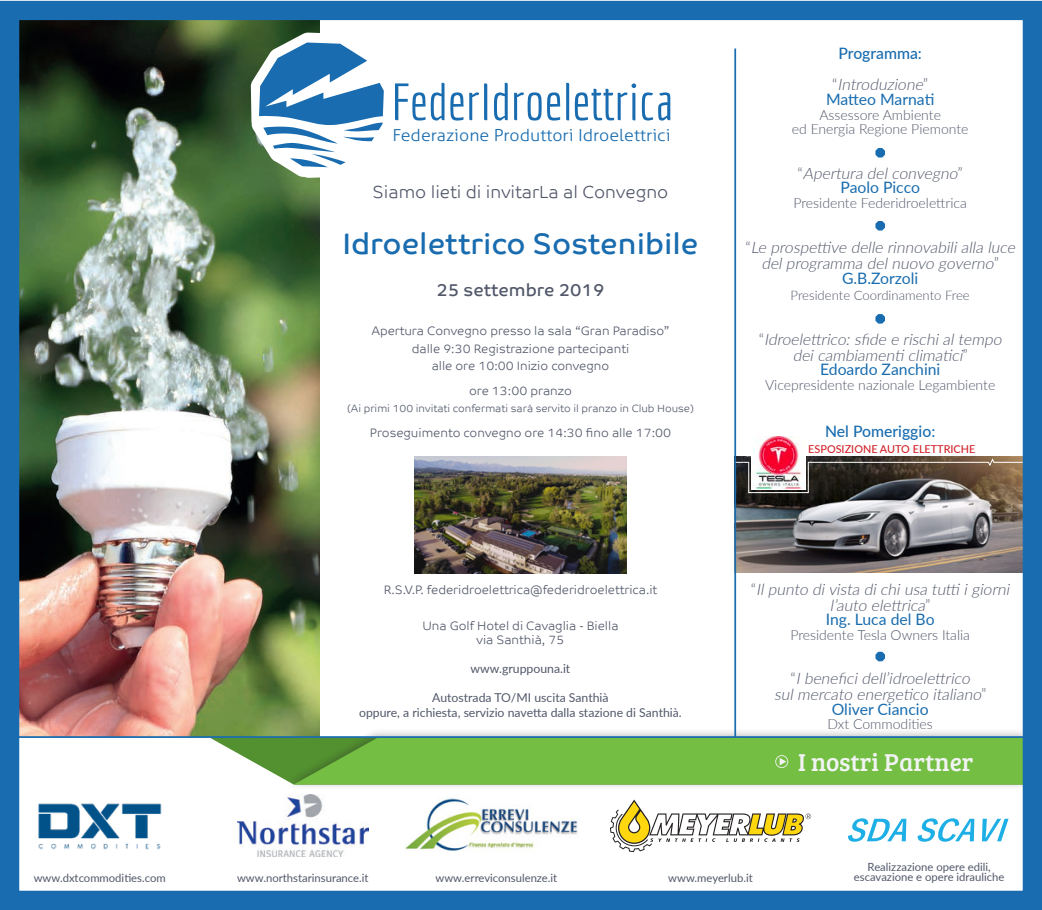
<style>
.page{position:relative;width:1042px;height:910px;background:#fff}
.page>*{position:absolute;margin:0;border:0;box-sizing:border-box;transform-origin:0 0}
.t1{font:50.93px "Economica";letter-spacing:.005em;color:#186caf}
.t2{font:29.75px "Co Text";color:#186caf}
.t3{font:25.2px "Bree Serif";color:#f2f3f4}
.t4{font:300 17.5px "Co Text";color:#52586a}
.t5{font:17.5px "Co Text";color:#52586a}
.t6{font:300 16.45px "Aller";color:#186caf;scale:1.07 1}
.t7{font:italic 300 15.75px/15.8px "Lato";color:#52586a;text-align:center}
.t8{font:15.75px "Lato";color:#186caf}
.t9{font:500 15.75px "Lato";color:#186caf}
.t10{font:300 14px "Lato";color:#52586a}
.t11{font:300 13.12px "Lato";color:#52586a}
.t12{font:300 12.25px "Co Text";color:#52586a}
.t13{font:12.25px "Lato";color:#52586a}
.t14{font:11.2px "Lato";color:#52586a}
.t15{font:500 10.85px "Lato";color:#d1232a}
.t16{font:300 10.5px "Co Text";color:#52586a}
.s1{font-style:normal}
</style>
<div class="page">
<svg style="left:209px;top:737px;width:76px;height:43px"></svg>
<div style="left:285px;top:727px;width:746px;height:62px;background:#231f20;opacity:.3"></div>
<svg style="left:294px;top:737px;width:728px;height:47px;background:#70ba44"></svg>
<img style="left:736px;top:456px;width:286px;height:116px">
<div style="left:748px;top:461px;width:61px;height:32px;border:1px solid #fff"></div>
<svg style="left:736px;top:461px;width:13px;height:1px"></svg>
<svg style="left:807px;top:457px;width:215px;height:10px;background:#68594a"></svg>
<svg style="left:751px;top:456px;width:55px;height:34px"></svg>
<img style="left:752px;top:436px;width:52px;height:52px">
<img style="left:20px;top:21px;width:300px;height:714px">
<svg style="left:251px;top:32px;width:133px;height:146px"></svg>
<div style="left:0;top:1px;width:1042px;height:908px;border:19px solid #186caf"></div>
<img style="left:415px;top:456px;width:211px;height:117px">
<hr style="left:734px;top:48px;width:2px;height:689px;background:#186caf">
<svg style="left:875px;top:148px;width:10px;height:9px"></svg>
<svg style="left:875px;top:221px;width:10px;height:9px"></svg>
<svg style="left:875px;top:314px;width:10px;height:9px"></svg>
<svg style="left:875px;top:651px;width:10px;height:10px"></svg>
<hr style="left:17px;top:735px;width:1013px;height:2px;background:#186caf">
<img style="left:237px;top:794px;width:131px;height:62px">
<svg style="left:848px;top:818px;width:160px;height:23px"></svg>
<img style="left:405px;top:798px;width:173px;height:53px">
<img style="left:38px;top:803px;width:124px;height:45px">
<svg style="left:610px;top:799px;width:201px;height:52px"></svg>
<p class="t1" style="left:391px;top:73px;width:283px">FederIdroelettrica</p>
<p class="t6" style="left:392px;top:125px;width:261px">Federazione Produttori Idroelettrici</p>
<p class="t4" style="left:372px;top:181px;width:297px">Siamo lieti di invitarLa al Convegno</p>
<p class="t2" style="left:342px;top:226px;width:358px">Idroelettrico Sostenibile</p>
<p class="t5" style="left:436px;top:280px;width:169px">25 settembre 2019</p>
<p class="t12" style="left:371px;top:323px;width:300px">Apertura Convegno presso la sala “Gran Paradiso”</p>
<p class="t12" style="left:412px;top:341px;width:219px">dalle 9:30 Registrazione partecipanti</p>
<p class="t12" style="left:432px;top:358px;width:179px">alle ore 10:00 Inizio convegno</p>
<p class="t12" style="left:469px;top:383px;width:104px">ore 13:00 pranzo</p>
<p class="t16" style="left:347px;top:402px;width:348px">(Ai primi 100 invitati confermati sarà servito il pranzo in Club House)</p>
<p class="t12" style="left:370px;top:425px;width:303px">Proseguimento convegno ore 14:30 fino alle 17:00</p>
<p class="t9" style="left:838px;top:42px;width:85px">Programma:</p>
<p class="t7" style="left:832px;top:76px;width:98px"><span class="s1">“</span> Introduzione<span class="s1">”</span></p>
<p class="t8" style="left:826px;top:88px;width:110px">Matteo Marnati</p>
<p class="t10" style="left:819px;top:105px;width:123px">Assessore Ambiente</p>
<p class="t10" style="left:792px;top:119px;width:178px">ed Energia Regione Piemonte</p>
<p class="t7" style="left:797px;top:165px;width:167px"><span class="s1">“</span> Apertura delconvegno<span class="s1">”</span></p>
<p class="t8" style="left:840px;top:176px;width:81px">Paolo Picco</p>
<p class="t10" style="left:793px;top:193px;width:175px">Presidente Federidroelettrica</p>
<p class="t7" style="left:745px;top:238px;width:275px"><span class="s1">“</span> Le prospettive delle rinnovabilialla luce delprogramma delnuovo governo<span class="s1">”</span></p>
<p class="t8" style="left:842px;top:267px;width:78px">G.B.Zorzoli</p>
<p class="t11" style="left:790px;top:286px;width:181px">Presidente Coordinamento Free</p>
<p class="t7" style="left:759px;top:331px;width:248px"><span class="s1">“</span> Idroelettrico:sfide e rischialtempo</p>
<p class="t7" style="left:793px;top:346px;width:177px">deicambiamenti climatici<span class="s1">”</span></p>
<p class="t8" style="left:820px;top:358px;width:122px">Edoardo Zanchini</p>
<p class="t10" style="left:765px;top:375px;width:232px">Vicepresidente nazionale Legambiente</p>
<p class="t9" style="left:825px;top:420px;width:112px">Nel Pomeriggio:</p>
<p class="t15" style="left:808px;top:440px;width:169px">ESPOSIZIONE AUTO ELETTRICHE</p>
<p class="t12" style="left:384px;top:582px;width:275px">R.S.V.P. federidroelettrica@federidroelettrica.it</p>
<p class="t12" style="left:422px;top:618px;width:198px">Una Golf Hotel di Cavaglia - Biella</p>
<p class="t12" style="left:476px;top:632px;width:89px">via Santhià, 75</p>
<p class="t13" style="left:470px;top:659px;width:101px">www.gruppouna.it</p>
<p class="t13" style="left:432px;top:689px;width:178px">Autostrada TO/MI uscita Santhià</p>
<p class="t13" style="left:359px;top:703px;width:324px">oppure, a richiesta, servizio navetta dalla stazione di Santhià.</p>
<p class="t7" style="left:751px;top:580px;width:264px"><span class="s1">“</span> Ilpunto divista dichiusa tutti igiorni l’auto elettrica<span class="s1">”</span></p>
<p class="t8" style="left:826px;top:607px;width:110px">Ing. Luca del Bo</p>
<p class="t10" style="left:790px;top:624px;width:181px">Presidente Tesla Owners Italia</p>
<p class="t7" style="left:790px;top:670px;width:185px"><span class="s1">“</span> Ibeneficidell’idroelettrico</p>
<p class="t7" style="left:774px;top:685px;width:214px">sulmercato energetico italiano<span class="s1">”</span></p>
<p class="t8" style="left:832px;top:697px;width:98px">Oliver Ciancio</p>
<p class="t10" style="left:827px;top:714px;width:107px">Dxt Commodities</p>
<p class="t3" style="left:798px;top:744px;width:177px">I nostri Partner</p>
<p class="t14" style="left:34px;top:868px;width:133px">www.dxtcommodities.com</p>
<p class="t14" style="left:237px;top:868px;width:133px">www.northstarinsurance.it</p>
<p class="t14" style="left:436px;top:868px;width:123px">www.erreviconsulenze.it</p>
<p class="t14" style="left:668px;top:868px;width:86px">www.meyerlub.it</p>
<p class="t14" style="left:867px;top:858px;width:125px">Realizzazione opere edili,</p>
<p class="t14" style="left:854px;top:868px;width:152px">escavazione e opere idrauliche</p>
</div>
